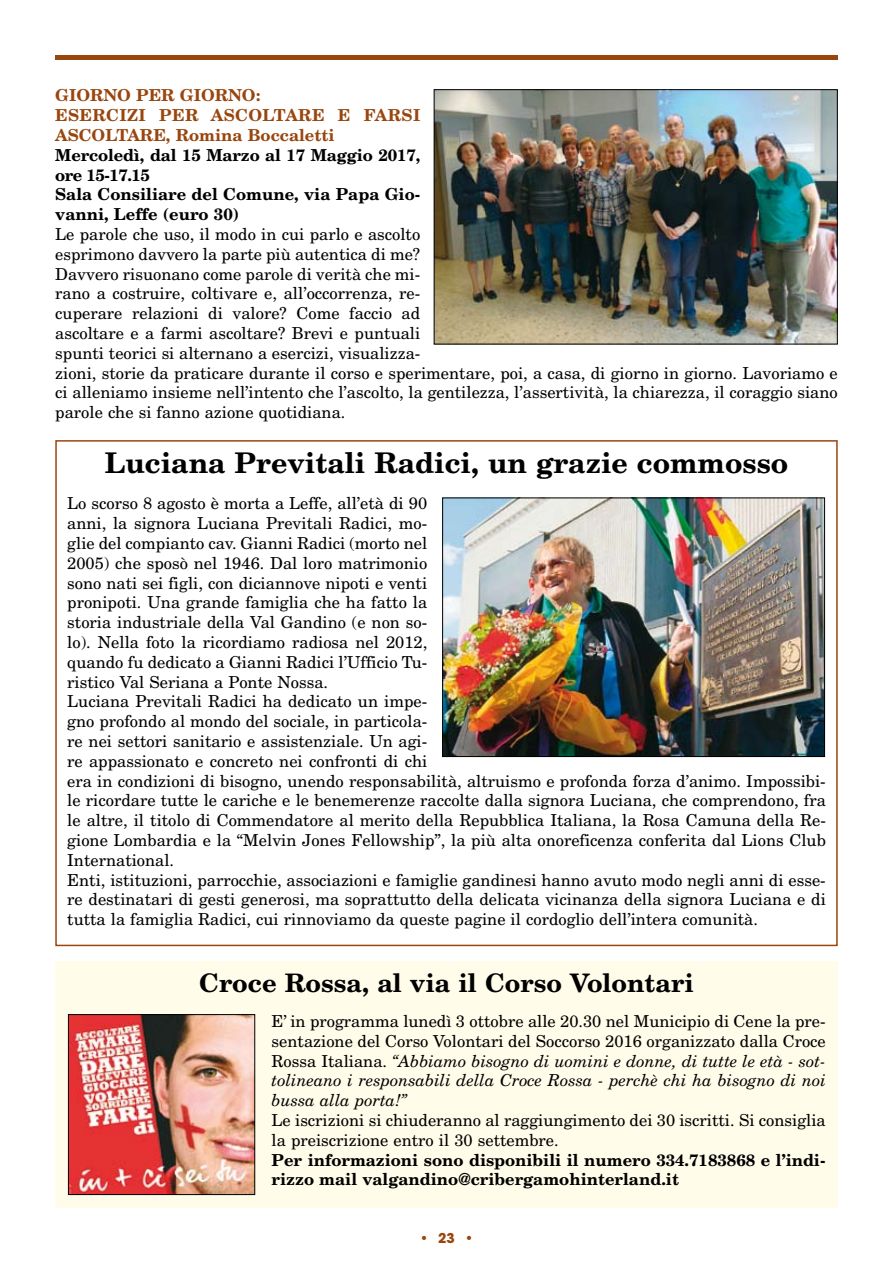
<style>
.page{position:relative;width:893px;height:1263px;background:#fff}
.page>*{position:absolute;margin:0;border:0;box-sizing:border-box;transform-origin:0 0}
.t1{font:700 28.5px "New Century Schlbk";color:#000}
.t2{font:700 25.5px "New Century Schlbk";color:#000}
.t3{font:16.5px/19.8px "New Century Schlbk";color:#000}
.t4{font:700 16.5px/19.8px "New Century Schlbk";color:#000}
.t5{font:700 16.5px/19.8px "New Century Schlbk";color:#99460e}
.t6{font:700 13.5px "Avant Garde";color:#99460e}
.s1{font-style:italic}
</style>
<div class="page">
<div style="left:55px;top:961px;width:783px;height:247px;background:#fffdea"></div>
<div style="left:55px;top:55px;width:783px;height:5px;background:#99460e"></div>
<img style="left:436px;top:91px;width:400px;height:251px">
<div style="left:434px;top:89px;width:404px;height:255px;border:1px solid #000"></div>
<img style="left:444px;top:499px;width:379px;height:256px">
<div style="left:442px;top:497px;width:383px;height:260px;border:1px solid #000"></div>
<img style="left:70px;top:1016px;width:183px;height:177px">
<div style="left:68px;top:1014px;width:187px;height:181px;border:1px solid #000"></div>
<p class="t5" style="left:55px;top:85px;width:367px">GIORNO PER GIORNO:<br>ESERCIZI PER ASCOLTARE E FARSI<br>ASCOLTARE, Romina Boccaletti</p>
<p class="t4" style="left:55px;top:144px;width:366px">Mercoledì, dal 15 Marzo al 17 Maggio 2017, ore 15-17.15<br>Sala Consiliare del Comune, via Papa Gio&shy;vanni, Leffe (euro 30)</p>
<p class="t3" style="left:55px;top:224px;width:784px">Le parole che uso, il modo in cui parlo e ascolto<br>esprimono davvero la parte più autentica di me?<br>Davvero risuonano come parole di verità che mi-<br>rano a costruire, coltivare e, all’occorrenza, re-<br>cuperare relazioni di valore? Come faccio ad<br>ascoltare e a farmi ascoltare? Brevi e puntuali<br>spunti teorici si alternano a esercizi, visualizza-<br>zioni, storie da praticare durante il corso e sperimentare, poi, a casa, di giorno in giorno. Lavoriamo e ci alleniamo insieme nell’intento che l’ascolto, la gentilezza, l’assertività, la chiarezza, il coraggio siano parole che si fanno azione quotidiana.</p>
<h1 class="t1" style="left:105px;top:444px;width:685px">Luciana Previtali Radici, un grazie commosso</h1>
<p class="t3" style="left:67px;top:493px;width:760px">Lo scorso 8 agosto è morta a Leffe, all’età di 90<br>anni, la signora Luciana Previtali Radici, mo-<br>glie del compianto cav. Gianni Radici (morto nel<br>2005) che sposò nel 1946. Dal loro matrimonio<br>sono nati sei figli, con diciannove nipoti e venti<br>pronipoti. Una grande famiglia che ha fatto la<br>storia industriale della Val Gandino (e non so-<br>lo). Nella foto la ricordiamo radiosa nel 2012,<br>quando fu dedicato a Gianni Radici l’Ufficio Tu-<br>ristico Val Seriana a Ponte Nossa.<br>Luciana Previtali Radici ha dedicato un impe-<br>gno profondo al mondo del sociale, in particola-<br>re nei settori sanitario e assistenziale. Un agi-<br>re appassionato e concreto nei confronti di chi<br>era in condizioni di bisogno, unendo responsabilità, altruismo e profonda forza d’animo. Impossibi&shy;le ricordare tutte le cariche e le benemerenze raccolte dalla signora Luciana, che comprendono, fra le altre, il titolo di Commendatore al merito della Repubblica Italiana, la Rosa Camuna della Re&shy;gione Lombardia e la “Melvin Jones Fellowship”, la più alta onoreficenza conferita dal Lions Club International.<br>Enti, istituzioni, parrocchie, associazioni e famiglie gandinesi hanno avuto modo negli anni di esse&shy;re destinatari di gesti generosi, ma soprattutto della delicata vicinanza della signora Luciana e di tutta la famiglia Radici, cui rinnoviamo da queste pagine il cordoglio dell’intera comunità.</p>
<h2 class="t2" style="left:199px;top:966px;width:496px">Croce Rossa, al via il Corso Volontari</h2>
<p class="t3" style="left:272px;top:1011px;width:556px;text-align:justify">E’ in programma lunedì 3 ottobre alle 20.30 nel Municipio di Cene la pre&shy;sentazione del Corso Volontari del Soccorso 2016 organizzato dalla Croce Rossa Italiana. <span class="s1">“Abbiamo bisogno di uomini e donne, di tutte le età - sot&shy;tolineano i responsabili della Croce Rossa - perchè chi ha bisogno di noi bussa alla porta!”</span></p>
<p class="t3" style="left:272px;top:1110px;width:556px">Le iscrizioni si chiuderanno al raggiungimento dei 30 iscritti. Si consiglia la preiscrizione entro il 30 settembre.</p>
<p class="t4" style="left:272px;top:1149px;width:555px">Per informazioni sono disponibili il numero 334.7183868 e l’indi&shy;rizzo mail valgandino@cribergamohinterland.it</p>
<p class="t6" style="left:419px;top:1230px;width:56px">• 23 •</p>
</div>
